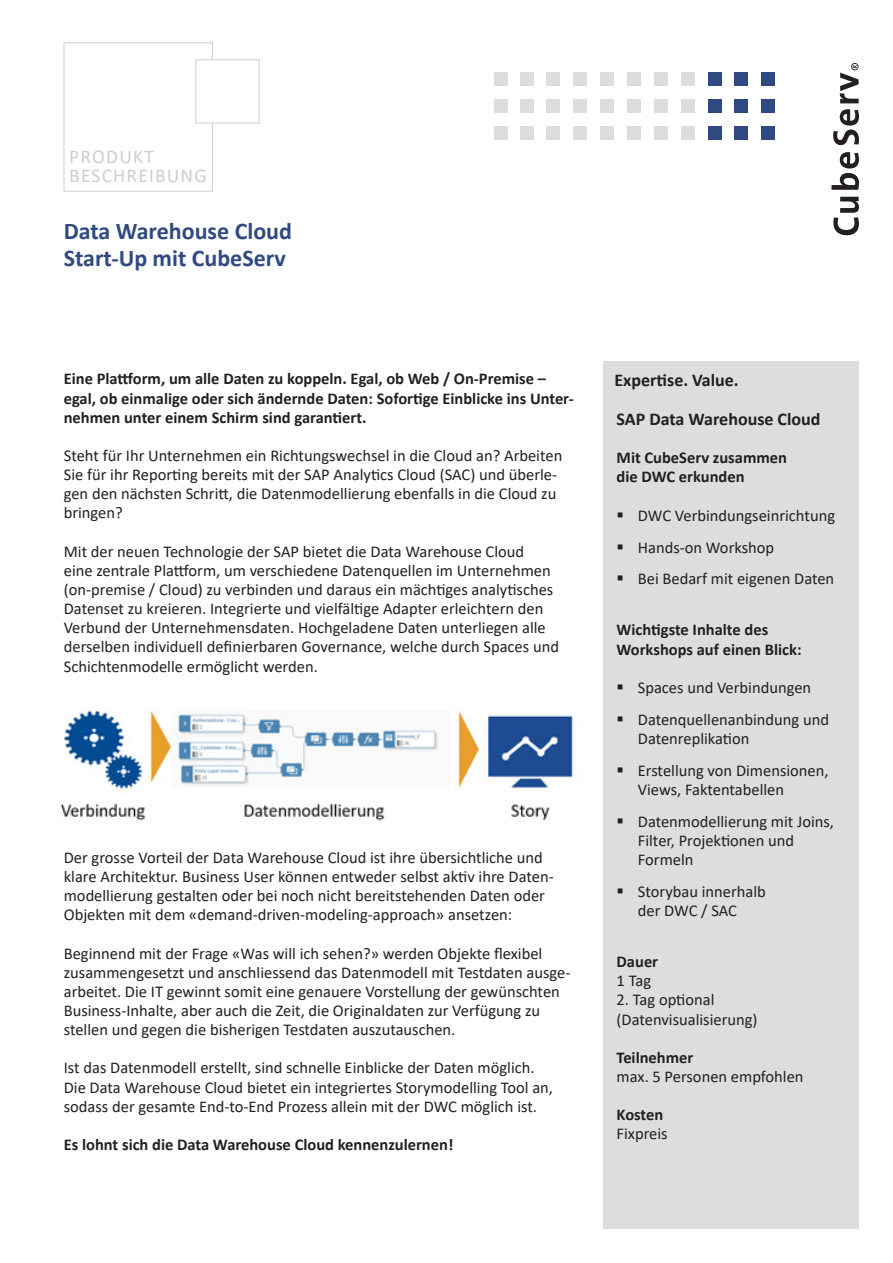
<style>
.page{position:relative;width:893px;height:1263px;background:#fff}
.page>*{position:absolute;margin:0;border:0;box-sizing:border-box;transform-origin:0 0}
.Haupttitel{font:700 24px "Calibri";color:#304a81}
.t1{font:19.5px/19.2px "Calibri";letter-spacing:.06em;color:#cdced0}
.Untertitel{font:700 18px "Calibri";color:#231f20}
.Grundschrift{font:16.5px/19.2px "Calibri";color:#231f20}
.Grundschrift-2{font:700 16.5px/19.2px "Calibri";color:#231f20}
.Grundschrift_CubeSer{font:16.5px "Calibri";color:#231f20}
.Grundschrift_CubeSer-2{font:700 16.5px/19.2px "Calibri";color:#231f20}
</style>
<div class="page">
<div style="left:546px;top:73px;width:14px;height:13px;background:#dcdddf"></div>
<div style="left:573px;top:73px;width:14px;height:13px;background:#dcdddf"></div>
<div style="left:600px;top:73px;width:14px;height:13px;background:#dcdddf"></div>
<div style="left:627px;top:73px;width:14px;height:13px;background:#dcdddf"></div>
<div style="left:654px;top:73px;width:14px;height:13px;background:#dcdddf"></div>
<div style="left:681px;top:73px;width:14px;height:13px;background:#dcdddf"></div>
<div style="left:546px;top:100px;width:14px;height:13px;background:#dcdddf"></div>
<div style="left:573px;top:100px;width:14px;height:13px;background:#dcdddf"></div>
<div style="left:600px;top:100px;width:14px;height:13px;background:#dcdddf"></div>
<div style="left:627px;top:100px;width:14px;height:13px;background:#dcdddf"></div>
<div style="left:654px;top:100px;width:14px;height:13px;background:#dcdddf"></div>
<div style="left:681px;top:100px;width:14px;height:13px;background:#dcdddf"></div>
<div style="left:546px;top:127px;width:14px;height:13px;background:#dcdddf"></div>
<div style="left:573px;top:127px;width:14px;height:13px;background:#dcdddf"></div>
<div style="left:520px;top:73px;width:14px;height:13px;background:#dcdddf"></div>
<div style="left:520px;top:100px;width:14px;height:13px;background:#dcdddf"></div>
<div style="left:520px;top:127px;width:14px;height:13px;background:#dcdddf"></div>
<div style="left:495px;top:73px;width:13px;height:13px;background:#dcdddf"></div>
<div style="left:495px;top:100px;width:13px;height:13px;background:#dcdddf"></div>
<div style="left:495px;top:127px;width:13px;height:13px;background:#dcdddf"></div>
<div style="left:600px;top:127px;width:14px;height:13px;background:#dcdddf"></div>
<div style="left:627px;top:127px;width:14px;height:13px;background:#dcdddf"></div>
<div style="left:654px;top:127px;width:14px;height:13px;background:#dcdddf"></div>
<div style="left:681px;top:127px;width:14px;height:13px;background:#dcdddf"></div>
<div style="left:708px;top:73px;width:13px;height:13px;background:#304a81"></div>
<div style="left:735px;top:73px;width:13px;height:13px;background:#304a81"></div>
<div style="left:762px;top:73px;width:13px;height:13px;background:#304a81"></div>
<div style="left:708px;top:100px;width:13px;height:13px;background:#304a81"></div>
<div style="left:735px;top:100px;width:13px;height:13px;background:#304a81"></div>
<div style="left:762px;top:100px;width:13px;height:13px;background:#304a81"></div>
<div style="left:708px;top:127px;width:13px;height:13px;background:#304a81"></div>
<div style="left:735px;top:127px;width:13px;height:13px;background:#304a81"></div>
<div style="left:762px;top:127px;width:13px;height:13px;background:#304a81"></div>
<svg style="left:833px;top:197px;width:26px;height:38px"></svg>
<svg style="left:831px;top:152px;width:28px;height:38px"></svg>
<svg style="left:833px;top:109px;width:26px;height:36px"></svg>
<svg style="left:839px;top:63px;width:20px;height:40px"></svg>
<div style="left:604px;top:361px;width:255px;height:868px;background:#dcdddf"></div>
<div style="left:64px;top:43px;width:149px;height:148px;border:1px solid #cdced0"></div>
<div style="left:196px;top:60px;width:63px;height:63px;background:#fff;border:1px solid #cdced0"></div>
<img style="left:60px;top:710px;width:513px;height:111px">
<p class="t1" style="left:69px;top:146px;width:139px">PRODUKT<br>BESCHREIBUNG</p>
<p class="Haupttitel" style="left:64px;top:214px;width:230px">Data Warehouse Cloud</p>
<p class="Haupttitel" style="left:64px;top:241px;width:224px">Start-Up mit CubeServ</p>
<p class="Grundschrift-2" style="left:64px;top:369px;width:512px">Eine Plattform, um alle Daten zu koppeln. Egal, ob Web / On-Premise – egal, ob einmalige oder sich ändernde Daten: Sofortige Einblicke ins Unter&shy;nehmen unter einem Schirm sind garantiert.</p>
<p class="Grundschrift" style="left:64px;top:445px;width:500px">Steht für Ihr Unternehmen ein Richtungswechsel in die Cloud an? Arbeiten Sie für ihr Reporting bereits mit der SAP Analytics Cloud (SAC) und überle&shy;gen den nächsten Schritt, die Datenmodellierung ebenfalls in die Cloud zu bringen?</p>
<p class="Grundschrift" style="left:64px;top:541px;width:497px">Mit der neuen Technologie der SAP bietet die Data Warehouse Cloud<br>eine zentrale Plattform, um verschiedene Datenquellen im Unternehmen (on-premise / Cloud) zu verbinden und daraus ein mächtiges analytisches Datenset zu kreieren. Integrierte und vielfältige Adapter erleichtern den Verbund der Unternehmensdaten. Hochgeladene Daten unterliegen alle derselben individuell definierbaren Governance, welche durch Spaces und Schichtenmodelle ermöglicht werden.</p>
<p class="Grundschrift" style="left:64px;top:847px;width:491px">Der grosse Vorteil der Data Warehouse Cloud ist ihre übersichtliche und klare Architektur. Business User können entweder selbst aktiv ihre Daten&shy;modellierung gestalten oder bei noch nicht bereitstehenden Daten oder Objekten mit dem «demand-driven-modeling-approach» ansetzen:</p>
<p class="Grundschrift" style="left:64px;top:943px;width:508px">Beginnend mit der Frage «Was will ich sehen?» werden Objekte flexibel zusammengesetzt und anschliessend das Datenmodell mit Testdaten ausge&shy;arbeitet. Die IT gewinnt somit eine genauere Vorstellung der gewünschten Business-Inhalte, aber auch die Zeit, die Originaldaten zur Verfügung zu stellen und gegen die bisherigen Testdaten auszutauschen.</p>
<p class="Grundschrift" style="left:64px;top:1058px;width:491px">Ist das Datenmodell erstellt, sind schnelle Einblicke der Daten möglich.<br>Die Data Warehouse Cloud bietet ein integriertes Storymodelling Tool an, sodass der gesamte End-to-End Prozess allein mit der DWC möglich ist.</p>
<p class="Grundschrift-2" style="left:64px;top:1134px;width:391px">Es lohnt sich die Data Warehouse Cloud kennenzulernen!</p>
<p class="Untertitel" style="left:614px;top:367px;width:126px">Expertise. Value.</p>
<p class="Untertitel" style="left:617px;top:406px;width:206px">SAP Data Warehouse Cloud</p>
<p class="Grundschrift-2" style="left:617px;top:448px;width:172px">Mit CubeServ zusammen die DWC erkunden</p>
<p class="Grundschrift" style="left:638px;top:505px;width:199px">DWC Verbindungseinrichtung</p>
<p class="Grundschrift" style="left:638px;top:537px;width:138px">Hands-on Workshop</p>
<p class="Grundschrift" style="left:638px;top:569px;width:198px">Bei Bedarf mit eigenen Daten</p>
<p class="Grundschrift_CubeSer-2" style="left:617px;top:620px;width:187px">Wichtigste Inhalte des<br>Workshops auf einen Blick:</p>
<p class="Grundschrift" style="left:638px;top:677px;width:175px">Spaces und Verbindungen</p>
<p class="Grundschrift" style="left:638px;top:709px;width:193px">Datenquellenanbindung und<br>Datenreplikation</p>
<p class="Grundschrift" style="left:638px;top:760px;width:192px">Erstellung von Dimensionen,<br>Views, Faktentabellen</p>
<p class="Grundschrift" style="left:638px;top:811px;width:198px">Datenmodellierung mit Joins,<br>Filter, Projektionen und<br>Formeln</p>
<p class="Grundschrift" style="left:638px;top:881px;width:129px">Storybau innerhalb der DWC / SAC</p>
<p class="Grundschrift_CubeSer-2" style="left:617px;top:952px;width:43px">Dauer</p>
<p class="Grundschrift_CubeSer" style="left:617px;top:969px;width:36px">1 Tag</p>
<p class="Grundschrift_CubeSer" style="left:617px;top:988px;width:99px">2. Tag optional</p>
<p class="Grundschrift_CubeSer" style="left:617px;top:1007px;width:142px">(Datenvisualisierung)</p>
<p class="Grundschrift_CubeSer-2" style="left:617px;top:1047px;width:78px">Teilnehmer</p>
<p class="Grundschrift_CubeSer" style="left:617px;top:1065px;width:188px">max. 5 Personen empfohlen</p>
<p class="Grundschrift_CubeSer-2" style="left:617px;top:1105px;width:48px">Kosten</p>
<p class="Grundschrift_CubeSer" style="left:617px;top:1122px;width:53px">Fixpreis</p>
</div>
